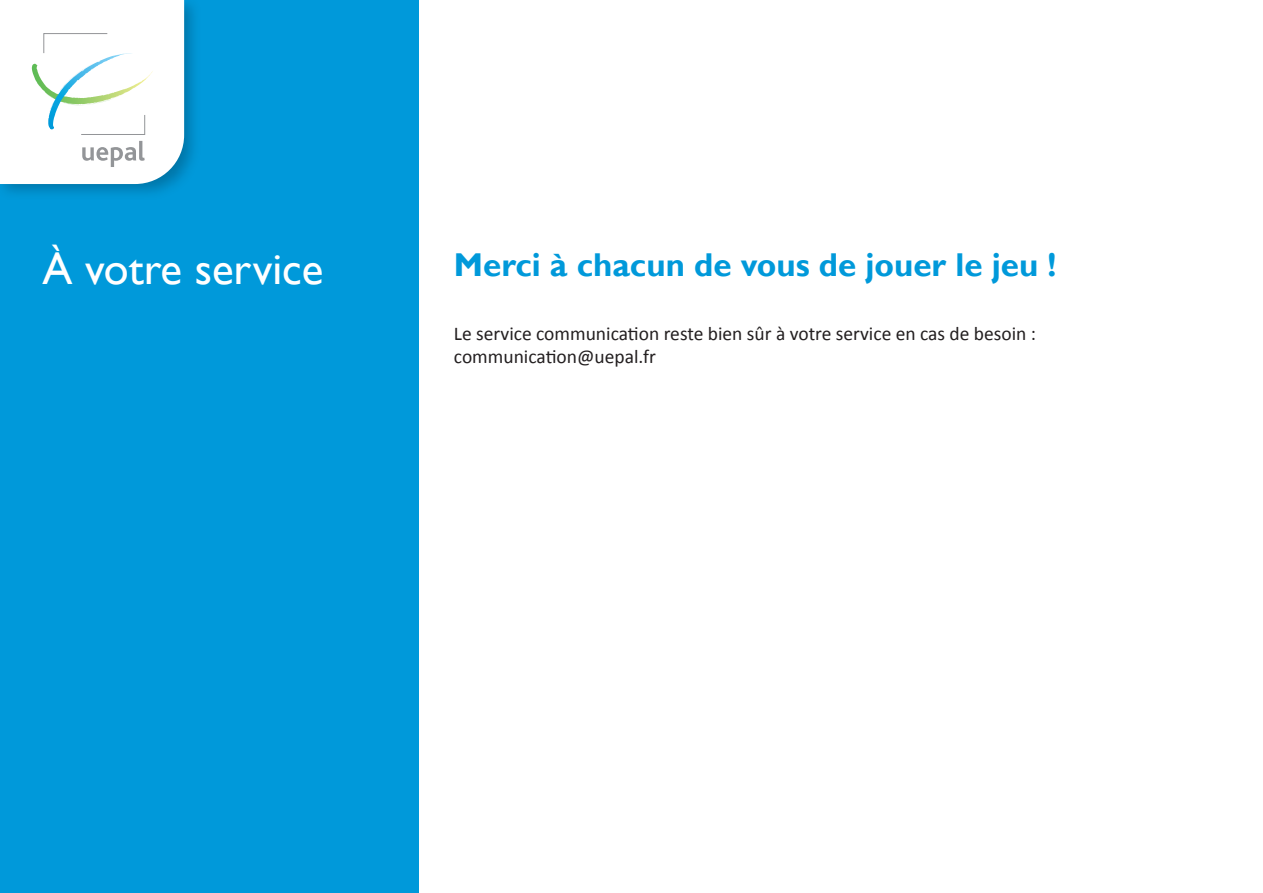
<style>
.page{position:relative;width:1263px;height:893px;background:#fff}
.page>*{position:absolute;margin:0;border:0;box-sizing:border-box;transform-origin:0 0}
.t1{font:45px "Gill Sans";color:#fff}
.t2{font:700 33px "Gill Sans";color:#0099da}
.t3{font:19.5px/23.4px "Calibri";color:#231f20}
</style>
<div class="page">
<div style="left:0;top:0;width:419px;height:893px;background:#0099da"></div>
<img style="left:3px;top:0;width:192px;height:194px">
<svg style="left:0;top:0;width:184px;height:184px;background:#f5f9f8"></svg>
<h1 class="t1" style="left:43px;top:243px;width:282px">À votre service</h1>
<h2 class="t2" style="left:454px;top:245px;width:604px">Merci à chacun de vous de jouer le jeu !</h2>
<p class="t3" style="left:454px;top:321px;width:584px">Le service communication reste bien sûr à votre service en cas de besoin : communication@uepal.fr</p>
</div>
